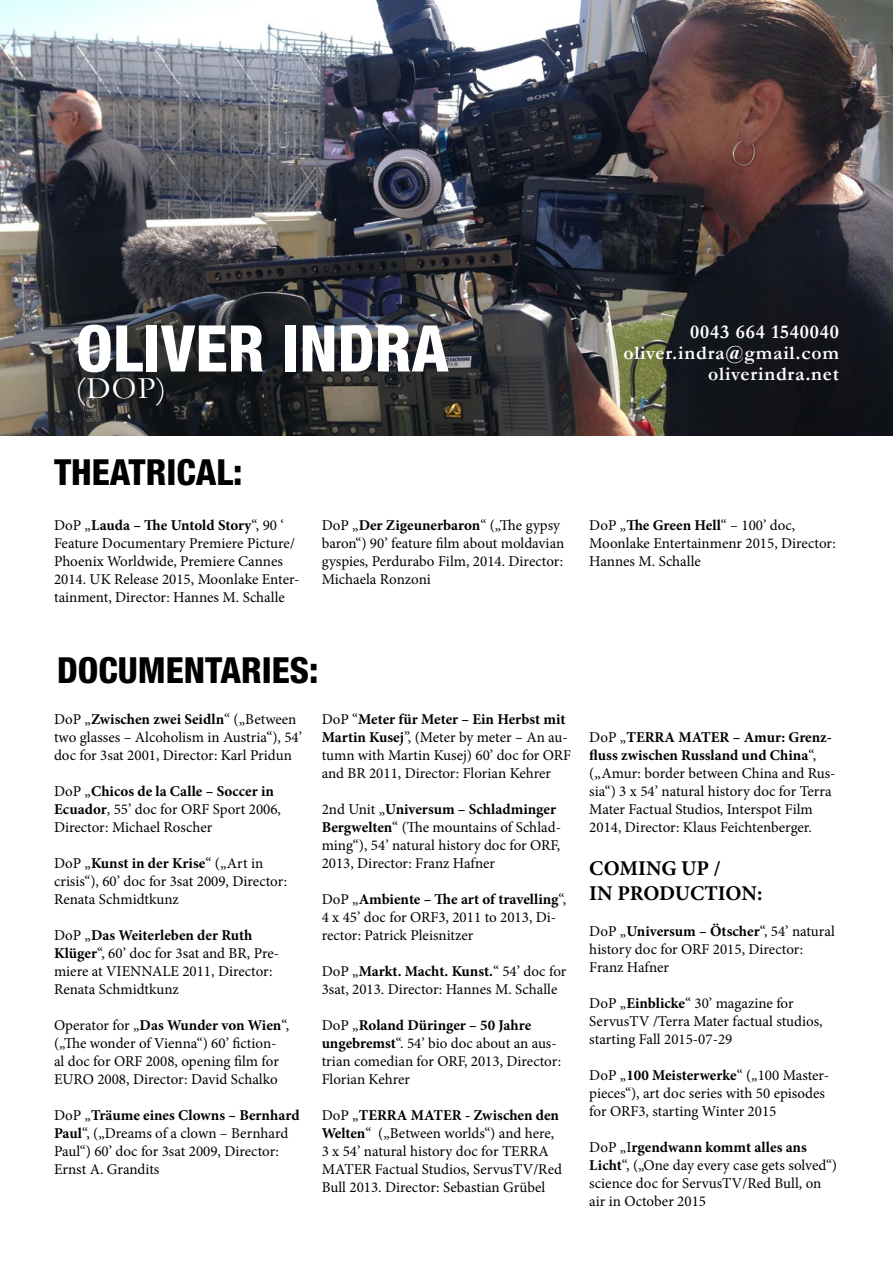
<style>
.page{position:relative;width:893px;height:1263px;background:#fff}
.page>*{position:absolute;margin:0;border:0;box-sizing:border-box;transform-origin:0 0}
.t1{font:800 condensed 64.5px "Helvetica Neue LT Pro";color:#fff}
.t2{font:800 condensed 36px "Helvetica Neue LT Pro";color:#000}
.t3{font:31.5px "Garamond";color:#fff}
.t4{font:700 21px "Minion Pro";letter-spacing:-.005em;color:#000}
.t5{font:700 19.65px "Garamond";letter-spacing:.04em;color:#fff}
.t6{font:15px/18px "Minion Pro";color:#000}
.s1{font-weight:700}
</style>
<div class="page">
<img style="left:0;top:0;width:893px;height:435px">
<p class="t1" style="left:76px;top:309px;width:374px">OLIVER INDRA</p>
<p class="t3" style="left:76px;top:367px;width:92px">(DOP)</p>
<p class="t5" style="left:690px;top:319px;width:150px">0043 664 1540040</p>
<p class="t5" style="left:623px;top:339px;width:217px">oliver.indra@gmail.com</p>
<p class="t5" style="left:708px;top:360px;width:132px">oliverindra.net</p>
<p class="t2" style="left:54px;top:450px;width:190px">THEATRICAL:</p>
<p class="t6" style="left:54px;top:516px;width:247px">DoP „<span class="s1">Lauda – The Untold Story</span>“, 90 ‘ Feature Documentary Premiere Picture/ Phoenix Worldwide, Premiere Cannes 2014. UK Release 2015, Moonlake Enter&shy;tainment, Director: Hannes M. Schalle</p>
<p class="t6" style="left:322px;top:516px;width:244px">DoP „<span class="s1">Der Zigeunerbaron</span>“ („The gypsy baron“) 90’ feature film about moldavian gyspies, Perdurabo Film, 2014. Director:<br>Michaela Ronzoni</p>
<p class="t6" style="left:589px;top:516px;width:248px">DoP „<span class="s1">The Green Hell</span>“ – 100’ doc,<br>Moonlake Entertainmenr 2015, Director:<br>Hannes M. Schalle</p>
<p class="t2" style="left:57px;top:648px;width:263px">DOCUMENTARIES:</p>
<p class="t6" style="left:54px;top:710px;width:250px">DoP „<span class="s1">Zwischen zwei Seidln</span>“ („Between two glasses – Alcoholism in Austria“), 54’ doc for 3sat 2001, Director: Karl Pridun</p>
<p class="t6" style="left:54px;top:782px;width:229px">DoP „<span class="s1">Chicos de la Calle – Soccer in<br>Ecuador</span>, 55’ doc for ORF Sport 2006,<br>Director: Michael Roscher</p>
<p class="t6" style="left:54px;top:854px;width:235px">DoP „<span class="s1">Kunst in der Krise</span>“ („Art in crisis“), 60’ doc for 3sat 2009, Director:<br>Renata Schmidtkunz</p>
<p class="t6" style="left:54px;top:926px;width:227px">DoP „<span class="s1">Das Weiterleben der Ruth<br>Klüger</span>“, 60’ doc for 3sat and BR, Pre&shy;miere at VIENNALE 2011, Director:<br>Renata Schmidtkunz</p>
<p class="t6" style="left:54px;top:1016px;width:237px">Operator for „<span class="s1">Das Wunder von Wien</span>“, („The wonder of Vienna“) 60’ fiction&shy;al doc for ORF 2008, opening film for EURO 2008, Director: David Schalko</p>
<p class="t6" style="left:54px;top:1106px;width:247px">DoP „<span class="s1">Träume eines Clowns – Bernhard<br>Paul</span>“, („Dreams of a clown – Bernhard<br>Paul“) 60’ doc for 3sat 2009, Director:<br>Ernst A. Grandits</p>
<p class="t6" style="left:322px;top:710px;width:251px">DoP “<span class="s1">Meter für Meter – Ein Herbst mit Martin Kusej</span>”, (Meter by meter – An au&shy;tumn with Martin Kusej) 60’ doc for ORF and BR 2011, Director: Florian Kehrer</p>
<p class="t6" style="left:322px;top:800px;width:241px">2nd Unit „<span class="s1">Universum – Schladminger Bergwelten</span>“ (The mountains of Schlad&shy;ming“), 54’ natural history doc for ORF, 2013, Director: Franz Hafner</p>
<p class="t6" style="left:322px;top:890px;width:246px">DoP „<span class="s1">Ambiente – The art of travelling</span>“,<br>4 x 45’ doc for ORF3, 2011 to 2013, Di&shy;rector: Patrick Pleisnitzer</p>
<p class="t6" style="left:322px;top:962px;width:246px">DoP „<span class="s1">Markt. Macht. Kunst.</span>“ 54’ doc for<br>3sat, 2013. Director: Hannes M. Schalle</p>
<p class="t6" style="left:322px;top:1016px;width:241px">DoP „<span class="s1">Roland Düringer – 50 Jahre ungebremst</span>“. 54’ bio doc about an aus&shy;trian comedian for ORF, 2013, Director:<br>Florian Kehrer</p>
<p class="t6" style="left:322px;top:1106px;width:242px">DoP „<span class="s1">TERRA MATER - Zwischen den Welten</span>“ („Between worlds“) and here, 3 x 54’ natural history doc for TERRA MATER Factual Studios, ServusTV/Red Bull 2013. Director: Sebastian Grübel</p>
<p class="t6" style="left:589px;top:728px;width:248px">DoP „<span class="s1">TERRA MATER – Amur: Grenz&shy;fluss zwischen Russland und China</span>“, („Amur: border between China and Rus&shy;sia“) 3 x 54’ natural history doc for Terra Mater Factual Studios, Interspot Film 2014, Director: Klaus Feichtenberger.</p>
<p class="t4" style="left:589px;top:853px;width:133px">COMING UP /</p>
<p class="t4" style="left:589px;top:878px;width:174px">IN PRODUCTION:</p>
<p class="t6" style="left:589px;top:922px;width:247px">DoP „<span class="s1">Universum – Ötscher</span>“, 54’ natural history doc for ORF 2015, Director:<br>Franz Hafner</p>
<p class="t6" style="left:589px;top:994px;width:235px">DoP „<span class="s1">Einblicke</span>“ 30’ magazine for<br>ServusTV /Terra Mater factual studios, starting Fall 2015-07-29</p>
<p class="t6" style="left:589px;top:1066px;width:241px">DoP „<span class="s1">100 Meisterwerke</span>“ („100 Master&shy;pieces“), art doc series with 50 episodes for ORF3, starting Winter 2015</p>
<p class="t6" style="left:589px;top:1138px;width:249px">DoP „I<span class="s1">rgendwann kommt alles ans<br>Licht</span>“, („One day every case gets solved“) science doc for ServusTV/Red Bull, on air in October 2015</p>
</div>
